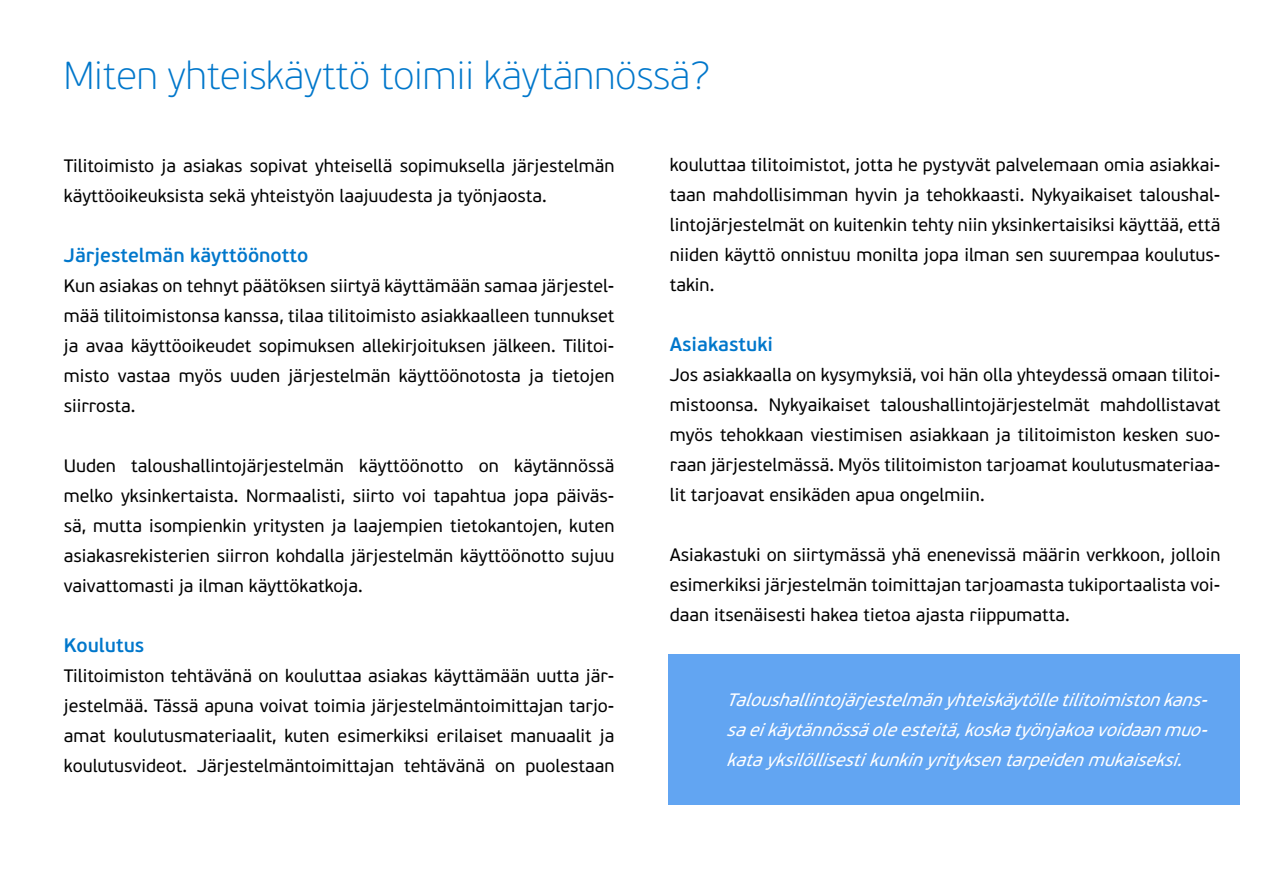
<style>
.page{position:relative;width:1263px;height:893px;background:#fff}
.page>*{position:absolute;margin:0;border:0;box-sizing:border-box;transform-origin:0 0}
.Sivu__otsikko_1{font:100 39px "PF Beau Sans Pro";color:#0077cb}
.Leipis_Regular{font:600 19.5px "PF Beau Sans Pro";color:#0077cb}
.Leipis_Regular-2{font:18px/30px "PF Beau Sans Pro";color:#000;text-align:justify}
.InfoboxLeipis{font:italic 18px/30px "PF Beau Sans Pro";color:#fff;text-align:justify}
</style>
<div class="page">
<div style="left:668px;top:654px;width:572px;height:150px;background:#62a5f2"></div>
<p class="Sivu__otsikko_1" style="left:64px;top:54px;width:648px">Miten yhteiskäyttö toimii käytännössä?</p>
<p class="Leipis_Regular-2" style="left:64px;top:151px;width:552px">Tilitoimisto ja asiakas sopivat yhteisellä sopimuksella järjestelmän käyttöoikeuksista sekä yhteistyön laajuudesta ja työnjaosta.</p>
<p class="Leipis_Regular" style="left:64px;top:244px;width:246px">Järjestelmän käyttöönotto</p>
<p class="Leipis_Regular-2" style="left:64px;top:271px;width:552px">Kun asiakas on tehnyt päätöksen siirtyä käyttämään samaa järjestel&shy;mää tilitoimistonsa kanssa, tilaa tilitoimisto asiakkaalleen tunnukset ja avaa käyttöoikeudet sopimuksen allekirjoituksen jälkeen. Tilitoi&shy;misto vastaa myös uuden järjestelmän käyttöönotosta ja tietojen siirrosta.</p>
<p class="Leipis_Regular-2" style="left:64px;top:451px;width:552px">Uuden taloushallintojärjestelmän käyttöönotto on käytännössä melko yksinkertaista. Normaalisti, siirto voi tapahtua jopa päiväs&shy;sä, mutta isompienkin yritysten ja laajempien tietokantojen, kuten asiakasrekisterien siirron kohdalla järjestelmän käyttöönotto sujuu vaivattomasti ja ilman käyttökatkoja.</p>
<p class="Leipis_Regular" style="left:64px;top:634px;width:82px">Koulutus</p>
<p class="Leipis_Regular-2" style="left:64px;top:661px;width:552px">Tilitoimiston tehtävänä on kouluttaa asiakas käyttämään uutta jär&shy;jestelmää. Tässä apuna voivat toimia järjestelmäntoimittajan tarjo&shy;amat koulutusmateriaalit, kuten esimerkiksi erilaiset manuaalit ja koulutusvideot. Järjestelmäntoimittajan tehtävänä on puolestaan</p>
<p class="Leipis_Regular-2" style="left:670px;top:151px;width:552px">kouluttaa tilitoimistot, jotta he pystyvät palvelemaan omia asiakkai&shy;taan mahdollisimman hyvin ja tehokkaasti. Nykyaikaiset taloushal&shy;lintojärjestelmät on kuitenkin tehty niin yksinkertaisiksi käyttää, että niiden käyttö onnistuu monilta jopa ilman sen suurempaa koulutus&shy;takin.</p>
<p class="Leipis_Regular" style="left:670px;top:333px;width:105px">Asiakastuki</p>
<p class="Leipis_Regular-2" style="left:670px;top:361px;width:552px">Jos asiakkaalla on kysymyksiä, voi hän olla yhteydessä omaan tilitoi&shy;mistoonsa. Nykyaikaiset taloushallintojärjestelmät mahdollistavat myös tehokkaan viestimisen asiakkaan ja tilitoimiston kesken suo&shy;raan järjestelmässä. Myös tilitoimiston tarjoamat koulutusmateriaa&shy;lit tarjoavat ensikäden apua ongelmiin.</p>
<p class="Leipis_Regular-2" style="left:670px;top:541px;width:552px">Asiakastuki on siirtymässä yhä enenevissä määrin verkkoon, jolloin esimerkiksi järjestelmän toimittajan tarjoamasta tukiportaalista voi&shy;daan itsenäisesti hakea tietoa ajasta riippumatta.</p>
<p class="InfoboxLeipis" style="left:726px;top:685px;width:489px">Taloushallintojärjestelmänyhteiskäytölletilitoimistonkans&shy;saeikäytännössäoleesteitä,koskatyönjakoavoidaanmuo&shy;katayksilöllisestikunkinyrityksentarpeidenmukaiseksi.</p>
</div>
